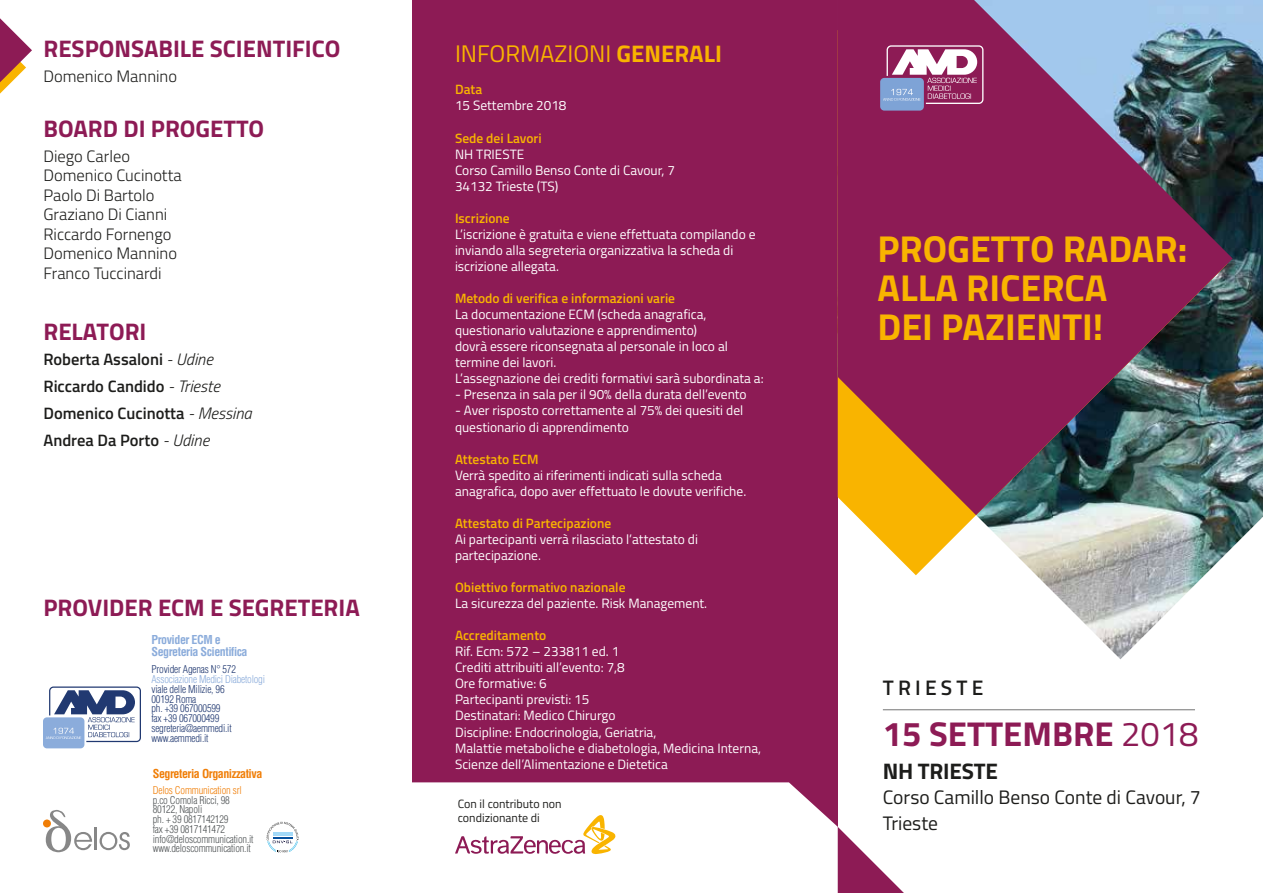
<style>
.page{position:relative;width:1263px;height:893px;background:#fff}
.page>*{position:absolute;margin:0;border:0;box-sizing:border-box;transform-origin:0 0}
.t1{font:700 37.5px/39px "Titillium";color:#f9b400}
.t2{font:700 34.5px "Titillium";color:#8d1b55}
.t3{font:700 24px "Titillium";color:#8d1b55}
.t4{font:24px "Titillium";color:#f9b400}
.t5{font:700 22.5px "Titillium";letter-spacing:-.01em;color:#1d1d1b}
.t6{font:600 21px "Titillium";letter-spacing:.2em;color:#1d1d1b}
.t7{font:19.5px/25.5px "Titillium";color:#1d1d1b}
.t8{font:300 16.5px/19.5px "Titillium";color:#1d1d1b}
.t9{font:600 16.5px/27px "Titillium";color:#1d1d1b}
.t10{font:13.5px/16px "Titillium";color:#fff}
.t11{font:600 13.5px "Titillium";color:#f9b400}
.t12{font:700 condensed 12px/12px "Helvetica";letter-spacing:-.04em;color:#8bacdb}
.t13{font:12px/14px "Titillium";color:#1d1d1b}
.t14{font:700 condensed 12px "Helvetica";letter-spacing:-.04em;color:#f07e07}
.t15{font:300 condensed 10.5px/9.8px "Helvetica";letter-spacing:-.02em;color:#515557}
.t16{font:300 condensed 10.5px/9.8px "Helvetica";letter-spacing:-.02em;color:#213971}
.t17{font:300 condensed 10.5px "Helvetica";letter-spacing:-.02em;color:#8bacdb}
.t18{font:300 condensed 10.5px "Helvetica";letter-spacing:-.02em;color:#f07e07}
.s1{font-weight:300;font-style:italic}
.s2{font-weight:700}
.s3{font-weight:400}
</style>
<div class="page">
<div style="left:412px;top:0;width:426px;height:893px;background:#8d1b55"></div>
<img style="left:915px;top:0;width:348px;height:659px">
<svg style="left:855px;top:515px;width:372px;height:60px"></svg>
<svg style="left:838px;top:0;width:394px;height:515px;background:#7f3f5d"></svg>
<svg style="left:838px;top:827px;width:66px;height:66px"></svg>
<hr style="left:883px;top:709px;width:312px;height:1px;background:#878787">
<div style="left:880px;top:78px;width:44px;height:33px;background:#7ea3d6;border-radius:4px"></div>
<svg style="left:883px;top:45px;width:101px;height:60px"></svg>
<svg style="left:0;top:18px;width:32px;height:76px"></svg>
<div style="left:43px;top:819px;width:8px;height:8px;background:#f07e07;border-radius:50%"></div>
<hr style="left:95px;top:827px;width:2px;height:23px;background:#878787">
<svg style="left:100px;top:832px;width:30px;height:18px"></svg>
<svg style="left:46px;top:809px;width:46px;height:43px"></svg>
<svg style="left:267px;top:822px;width:32px;height:30px"></svg>
<div style="left:43px;top:717px;width:41px;height:31px;background:#8bacdb;border-radius:4px"></div>
<svg style="left:46px;top:686px;width:95px;height:57px"></svg>
<div style="left:412px;top:782px;width:426px;height:111px;background:#fff"></div>
<svg style="left:455px;top:815px;width:161px;height:39px;background:#f0dcd6"></svg>
<h3 class="t3" style="left:43px;top:31px;width:298px">RESPONSABILE SCIENTIFICO</h3>
<p class="t8" style="left:43px;top:65px;width:135px">Domenico Mannino</p>
<h3 class="t3" style="left:43px;top:111px;width:222px">BOARD DI PROGETTO</h3>
<p class="t8" style="left:43px;top:145px;width:140px">Diego Carleo<br>Domenico Cucinotta<br>Paolo Di Bartolo<br>Graziano Di Cianni<br>Riccardo Fornengo<br>Domenico Mannino<br>Franco Tuccinardi</p>
<h3 class="t3" style="left:43px;top:314px;width:104px">RELATORI</h3>
<p class="t9" style="left:43px;top:344px;width:210px">Roberta Assaloni <span class="s1">- Udine<br></span>Riccardo Candido <span class="s1">- Trieste<br></span>Domenico Cucinotta <span class="s1">- Messina<br></span>Andrea Da Porto <span class="s1">- Udine</span></p>
<h3 class="t3" style="left:43px;top:589px;width:318px">PROVIDER ECM E SEGRETERIA</h3>
<p class="t12" style="left:152px;top:634px;width:98px">Provider ECM e<br>Segreteria Scientifica</p>
<p class="t16" style="left:152px;top:665px;width:86px">Provider Agenas N° 572</p>
<p class="t17" style="left:152px;top:673px;width:115px">Associazione Medici Diabetologi</p>
<p class="t16" style="left:152px;top:684px;width:82px">viale delle Milizie, 96<br>00192 Roma<br>ph. +39 067000599 fax +39 067000499 segreteria@aemmedi.it www.aemmedi.it</p>
<p class="t14" style="left:153px;top:766px;width:111px">Segreteria Organizzativa</p>
<p class="t18" style="left:153px;top:783px;width:90px">Delos Communication srl</p>
<p class="t15" style="left:153px;top:795px;width:102px">p.co Comola Ricci, 98<br>80122, Napoli<br>ph. + 39 0817142129<br>fax +39 0817141472 info@deloscommunication.it www.deloscommunication.it</p>
<h3 class="t4" style="left:455px;top:36px;width:268px">INFORMAZIONI <span class="s2">GENERALI</span></h3>
<p class="t11" style="left:455px;top:80px;width:29px">Data</p>
<p class="t10" style="left:455px;top:97px;width:113px">15 Settembre 2018</p>
<p class="t11" style="left:455px;top:128px;width:88px">Sede dei Lavori</p>
<p class="t10" style="left:455px;top:145px;width:222px">NH TRIESTE<br>Corso Camillo Benso Conte di Cavour, 7<br>34132 Trieste (TS)</p>
<p class="t11" style="left:455px;top:208px;width:56px">Iscrizione</p>
<p class="t10" style="left:455px;top:225px;width:302px">L’iscrizione è gratuita e viene effettuata compilando e inviando alla segreteria organizzativa la scheda di iscrizione allegata.</p>
<p class="t11" style="left:455px;top:288px;width:222px">Metodo di verifica e informazioni varie</p>
<p class="t10" style="left:455px;top:306px;width:310px">La documentazione ECM (scheda anagrafica, questionario valutazione e apprendimento)<br>dovrà essere riconsegnata al personale in loco al termine dei lavori.<br>L’assegnazione dei crediti formativi sarà subordinata a:</p>
<p class="t10" style="left:455px;top:386px;width:293px">- Presenza in sala per il 90% della durata dell’evento</p>
<p class="t10" style="left:455px;top:402px;width:290px">- Aver risposto correttamente al 75% dei quesiti del questionario di apprendimento</p>
<p class="t11" style="left:455px;top:449px;width:85px">Attestato ECM</p>
<p class="t10" style="left:455px;top:466px;width:293px">Verrà spedito ai riferimenti indicati sulla scheda anagrafica, dopo aver effettuato le dovute verifiche.</p>
<p class="t11" style="left:455px;top:513px;width:158px">Attestato di Partecipazione</p>
<p class="t10" style="left:455px;top:530px;width:244px">Ai partecipanti verrà rilasciato l’attestato di partecipazione.</p>
<p class="t11" style="left:455px;top:577px;width:172px">Obiettivo formativo nazionale</p>
<p class="t10" style="left:455px;top:595px;width:254px">La sicurezza del paziente. Risk Management.</p>
<p class="t11" style="left:455px;top:625px;width:93px">Accreditamento</p>
<p class="t10" style="left:455px;top:643px;width:308px">Rif. Ecm: 572 – 233811 ed. 1<br>Crediti attribuiti all’evento: 7,8<br>Ore formative: 6<br>Partecipanti previsti: 15<br>Destinatari: Medico Chirurgo<br>Discipline: Endocrinologia, Geriatria,<br>Malattie metaboliche e diabetologia, Medicina Interna, Scienze dell’Alimentazione e Dietetica</p>
<p class="t13" style="left:458px;top:796px;width:105px">Con il contributo non condizionante di</p>
<h1 class="t1" style="left:877px;top:227px;width:311px">PROGETTO RADAR:<br>ALLA RICERCA<br>DEI PAZIENTI!</h1>
<h3 class="t6" style="left:883px;top:672px;width:102px">TRIESTE</h3>
<h2 class="t2" style="left:883px;top:707px;width:317px">15 SETTEMBRE <span class="s3">2018</span></h2>
<h3 class="t5" style="left:883px;top:754px;width:116px">NH TRIESTE</h3>
<h3 class="t7" style="left:883px;top:784px;width:319px">Corso Camillo Benso Conte di Cavour, 7<br>Trieste</h3>
</div>
